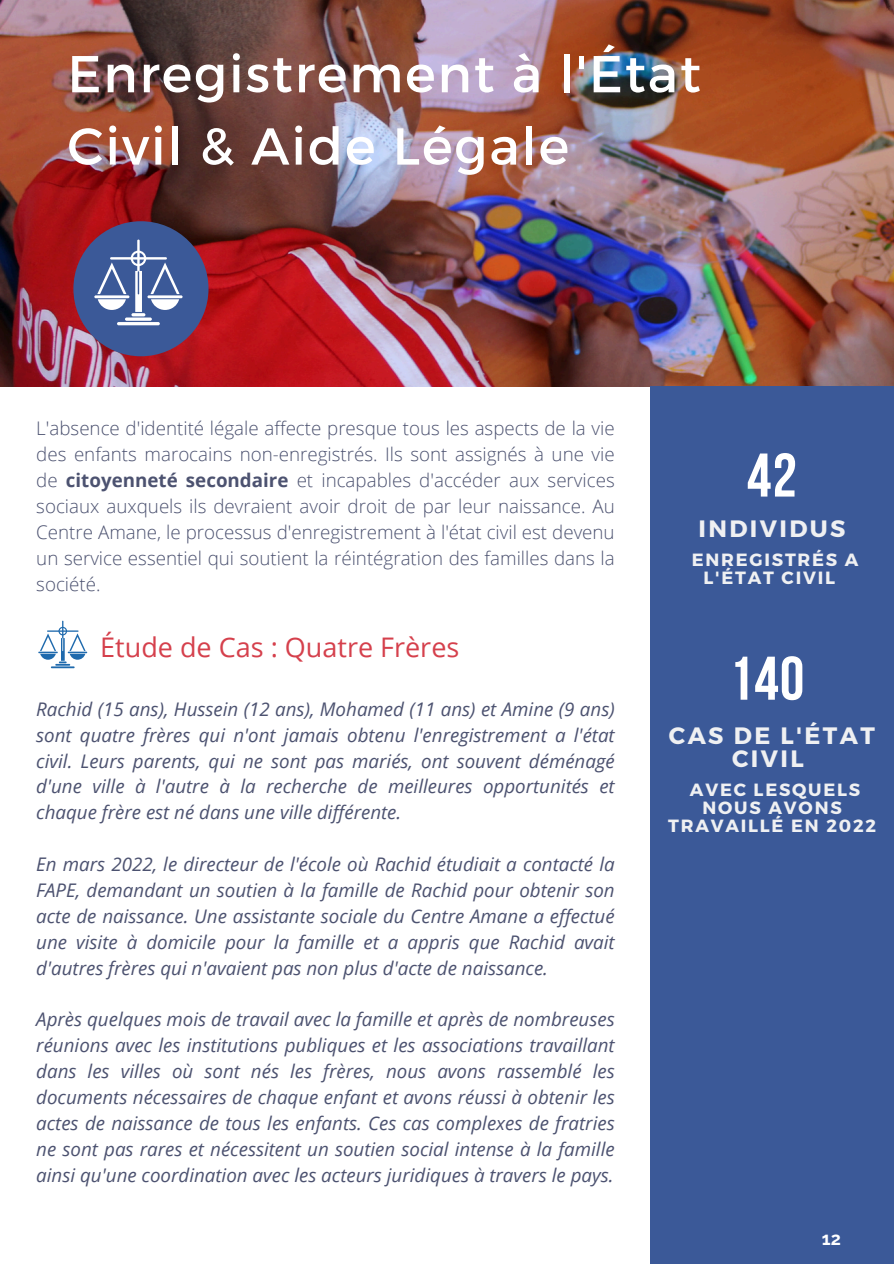
<style>
.page{position:relative;width:894px;height:1264px;background:#fff}
.page>*{position:absolute;margin:0;border:0;box-sizing:border-box;transform-origin:0 0}
.t1{font:700 61.5px "Bebas Neue";color:#fff}
.t2{font:51.9px/72.3px "Montserrat";letter-spacing:.035em;color:#fff}
.t3{font:27px "Open Sans";color:#d5404c}
.t4{font:700 23.7px/23.9px "Montserrat";letter-spacing:.1em;color:#eff0f2;text-align:center}
.t5{font:italic 18.75px/25.8px "Open Sans";color:#4c5270;text-align:justify}
.t6{font:300 18.75px/25.8px "Open Sans";color:#4c5270;text-align:justify}
.t7{font:700 18px "Raleway";color:#fff}
.t8{font:700 17.7px/17.9px "Montserrat";letter-spacing:.1em;color:#eff0f2;text-align:center}
.s1{font-weight:700}
</style>
<div class="page">
<img style="left:0;top:0;width:893px;height:386px">
<div style="left:650px;top:386px;width:243px;height:877px;background:#3b5998"></div>
<div style="left:73px;top:221px;width:135px;height:135px;background:#3b5998;border-radius:50%"></div>
<hr style="left:131px;top:313px;width:14px;height:3px;background:#fff;border-radius:2px">
<svg style="left:125px;top:317px;width:27px;height:4px"></svg>
<hr style="left:117px;top:322px;width:43px;height:3px;background:#fff;border-radius:2px">
<hr style="left:94px;top:295px;width:35px;height:3px;background:#fff">
<hr style="left:147px;top:295px;width:35px;height:3px;background:#fff">
<svg style="left:97px;top:239px;width:82px;height:73px"></svg>
<hr style="left:51px;top:666px;width:24px;height:2px;background:#1f6aad">
<hr style="left:38px;top:651px;width:20px;height:2px;background:#1f6aad">
<svg style="left:40px;top:620px;width:47px;height:45px"></svg>
<p class="t2" style="left:67px;top:35px;width:634px">Enregistrement à l'État<br>Civil &amp; Aide Légale</p>
<h5 class="t6" style="left:36px;top:415px;width:579px">L'absence d'identité légale affecte presque tous les aspects de la vie des enfants marocains non-enregistrés. Ils sont assignés à une vie de <span class="s1">citoyenneté secondaire</span> et incapables d'accéder aux services sociaux auxquels ils devraient avoir droit de par leur naissance. Au Centre Amane, le processus d'enregistrement à l'état civil est devenu un service essentiel qui soutient la réintégration des familles dans la société.</h5>
<p class="t3" style="left:100px;top:628px;width:360px">Étude de Cas : Quatre Frères</p>
<p class="t5" style="left:36px;top:695px;width:579px">Rachid (15 ans), Hussein (12 ans), Mohamed (11 ans) et Amine (9 ans) sont quatre frères qui n'ont jamais obtenu l'enregistrement a l'état civil. Leurs parents, qui ne sont pas mariés, ont souvent déménagé d'une ville à l'autre à la recherche de meilleures opportunités et chaque frère est né dans une ville différente.</p>
<p class="t5" style="left:36px;top:851px;width:579px">En mars 2022, le directeur de l'école où Rachid étudiait a contacté la FAPE, demandant un soutien à la famille de Rachid pour obtenir son acte de naissance. Une assistante sociale du Centre Amane a effectué une visite à domicile pour la famille et a appris que Rachid avait d'autres frères qui n'avaient pas non plus d'acte de naissance.</p>
<h3 class="t5" style="left:36px;top:1006px;width:579px">Après quelques mois de travail avec la famille et après de nombreuses réunions avec les institutions publiques et les associations travaillant dans les villes où sont nés les frères, nous avons rassemblé les documents nécessaires de chaque enfant et avons réussi à obtenir les actes de naissance de tous les enfants. Ces cas complexes de fratries ne sont pas rares et nécessitent un soutien social intense à la famille ainsi qu'une coordination avec les acteurs juridiques à travers le pays.</h3>
<h4 class="t1" style="left:746px;top:450px;width:51px">42</h4>
<h5 class="t4" style="left:698px;top:515px;width:148px">INDIVIDUS</h5>
<h1 class="t8" style="left:703px;top:550px;width:156px;text-align:left;text-indent:-12px">ENREGISTRÉS A<br>L'ÉTAT CIVIL</h1>
<h4 class="t1" style="left:728px;top:653px;width:77px">140</h4>
<p class="t4" style="left:668px;top:722px;width:207px">CAS DE L'ÉTAT<br>CIVIL</p>
<p class="t8" style="left:668px;top:780px;width:209px">AVEC LESQUELS<br>NOUS AVONS<br>TRAVAILLÉ EN 2022</p>
<p class="t7" style="left:821px;top:1228px;width:21px">12</p>
</div>
